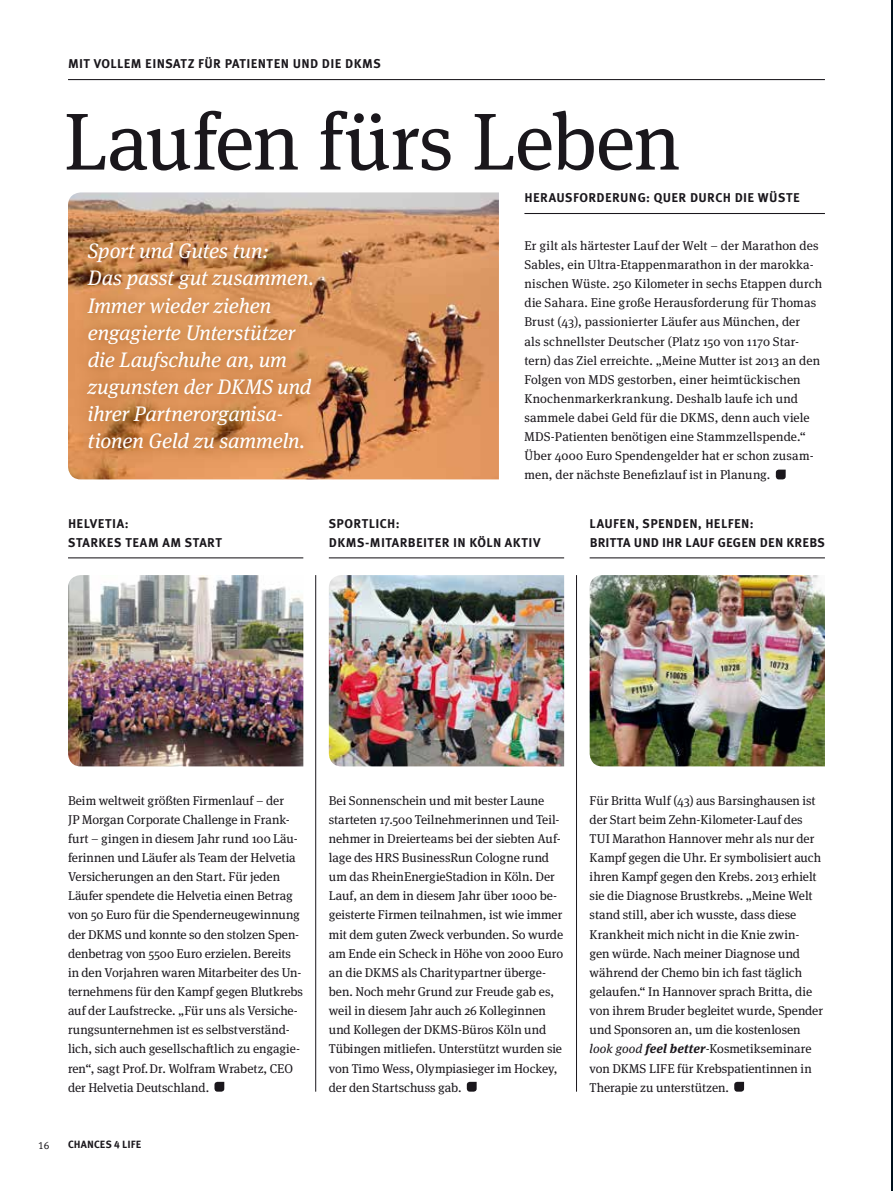
<style>
.page{position:relative;width:893px;height:1191px;background:#fff}
.page>*{position:absolute;margin:0;border:0;box-sizing:border-box;transform-origin:0 0}
.t1{font:80.55px "Meta Serif OT";letter-spacing:-.01em;color:#1a171c}
.t2{font:italic 21px/27px "Meta Serif OT";letter-spacing:-.005em;color:#fff}
.t3{font:12.75px/19.2px "Meta Serif OT";color:#1a171c}
.t4{font:700 12.75px/19.2px "Meta Plus";letter-spacing:.025em;color:#1a171c}
.t5{font:10.5px "Meta Plus Bold Caps";letter-spacing:.01em;color:#1a171c}
.t6{font:10.5px "Meta Plus Normal Caps";color:#1a171c}
.s1{font-style:italic}
.s2{font-weight:700;font-style:italic}
</style>
<div class="page">
<hr style="left:891px;top:0;width:2px;height:1191px;background:#00121e">
<hr style="left:68px;top:79px;width:757px;height:1px;background:#1a171c">
<img style="left:68px;top:575px;width:235px;height:191px">
<img style="left:590px;top:575px;width:235px;height:191px">
<img style="left:329px;top:575px;width:235px;height:191px">
<img style="left:68px;top:192px;width:431px;height:287px">
<div style="left:76px;top:231px;width:251px;height:232px;background:#82470a;opacity:.82"></div>
<svg style="left:214px;top:1081px;width:10px;height:10px"></svg>
<svg style="left:734px;top:1081px;width:10px;height:10px"></svg>
<svg style="left:467px;top:1081px;width:10px;height:10px"></svg>
<hr style="left:68px;top:557px;width:235px;height:1px;background:#1a171c">
<hr style="left:590px;top:557px;width:235px;height:1px;background:#1a171c">
<hr style="left:329px;top:557px;width:235px;height:1px;background:#1a171c">
<hr style="left:524px;top:213px;width:301px;height:1px;background:#1a171c">
<hr style="left:576px;top:575px;width:1px;height:516px;background:#1a171c">
<hr style="left:315px;top:575px;width:1px;height:516px;background:#1a171c">
<svg style="left:776px;top:469px;width:10px;height:10px"></svg>
<p class="t4" style="left:68px;top:54px;width:314px">MIT VOLLEM EINSATZ FÜR PATIENTEN UND DIE DKMS</p>
<h1 class="t1" style="left:64px;top:91px;width:618px">Laufen fürs Leben</h1>
<h2 class="t2" style="left:88px;top:238px;width:228px">Sport und Gutes tun:<br>Das passt gut zusammen.<br>Immer wieder ziehen engagierte Unterstützer die Laufschuhe an, um zugunsten der DKMS und ihrer Partnerorganisa&shy;tionen Geld zu sammeln.</h2>
<p class="t4" style="left:524px;top:188px;width:277px">HERAUSFORDERUNG: QUER DURCH DIE WÜSTE</p>
<p class="t3" style="left:524px;top:236px;width:299px">Er gilt als härtester Lauf der Welt – der Marathon des Sables, ein Ultra-Etappenmarathon in der marokka&shy;nischen Wüste. 250 Kilometer in sechs Etappen durch die Sahara. Eine große Herausforderung für Thomas Brust (43), passionierter Läufer aus München, der<br>als schnellster Deutscher (Platz 150 von 1170 Star&shy;tern) das Ziel erreichte. „Meine Mutter ist 2013 an den Folgen von MDS gestorben, einer heimtückischen Knochenmarkerkrankung. Deshalb laufe ich und sammele dabei Geld für die DKMS, denn auch viele MDS-Patienten benötigen eine Stammzellspende.“ Über 4000 Euro Spendengelder hat er schon zusam&shy;men, der nächste Benefizlauf ist in Planung.</p>
<p class="t4" style="left:68px;top:513px;width:155px">HELVETIA:<br>STARKES TEAM AM START</p>
<p class="t4" style="left:590px;top:513px;width:237px">LAUFEN, SPENDEN, HELFEN:<br>BRITTA UND IHR LAUF GEGEN DEN KREBS</p>
<p class="t4" style="left:329px;top:513px;width:213px">SPORTLICH:<br>DKMS-MITARBEITER IN KÖLN AKTIV</p>
<p class="t3" style="left:68px;top:790px;width:237px">Beim weltweit größten Firmenlauf – der<br>JP Morgan Corporate Challenge in Frank&shy;furt – gingen in diesem Jahr rund 100 Läu&shy;ferinnen und Läufer als Team der Helvetia Versicherungen an den Start. Für jeden Läufer spendete die Helvetia einen Betrag von 50 Euro für die Spenderneugewinnung der DKMS und konnte so den stolzen Spen&shy;denbetrag von 5500 Euro erzielen. Bereits in den Vorjahren waren Mitarbeiter des Un&shy;ternehmens für den Kampf gegen Blutkrebs auf der Laufstrecke. „Für uns als Versiche&shy;rungsunternehmen ist es selbstverständ&shy;lich, sich auch gesellschaftlich zu engagie&shy;ren“, sagt Prof.Dr. Wolfram Wrabetz, CEO der Helvetia Deutschland.</p>
<p class="t3" style="left:590px;top:790px;width:235px">Für Britta Wulf (43) aus Barsinghausen ist der Start beim Zehn-Kilometer-Lauf des TUI Marathon Hannover mehr als nur der Kampf gegen die Uhr. Er symbolisiert auch ihren Kampf gegen den Krebs. 2013 erhielt sie die Diagnose Brustkrebs. „Meine Welt stand still, aber ich wusste, dass diese Krankheit mich nicht in die Knie zwin-<br>gen würde. Nach meiner Diagnose und während der Chemo bin ich fast täglich gelaufen.“ In Hannover sprach Britta, die von ihrem Bruder begleitet wurde, Spender und Sponsoren an, um die kostenlosen <span class="s1">look good</span> <span class="s2">feel better</span>-Kosmetikseminare von DKMS LIFE für Krebspatientinnen in Therapie zu unterstützen.</p>
<p class="t3" style="left:329px;top:790px;width:236px">Bei Sonnenschein und mit bester Laune starteten 17.500 Teilnehmerinnen und Teil&shy;nehmer in Dreierteams bei der siebten Auf&shy;lage des HRS BusinessRun Cologne rund um das RheinEnergieStadion in Köln. Der Lauf, an dem in diesem Jahr über 1000 be&shy;geisterte Firmen teilnahmen, ist wie immer mit dem guten Zweck verbunden. So wurde am Ende ein Scheck in Höhe von 2000 Euro an die DKMS als Charitypartner überge&shy;ben. Noch mehr Grund zur Freude gab es, weil in diesem Jahr auch 26 Kolleginnen und Kollegen der DKMS-Büros Köln und Tübingen mitliefen. Unterstützt wurden sie von Timo Wess, Olympiasieger im Hockey, der den Startschuss gab.</p>
<p class="t6" style="left:38px;top:1138px;width:13px">16</p>
<p class="t5" style="left:68px;top:1138px;width:75px">CHANCES 4 LIFE</p>
</div>
